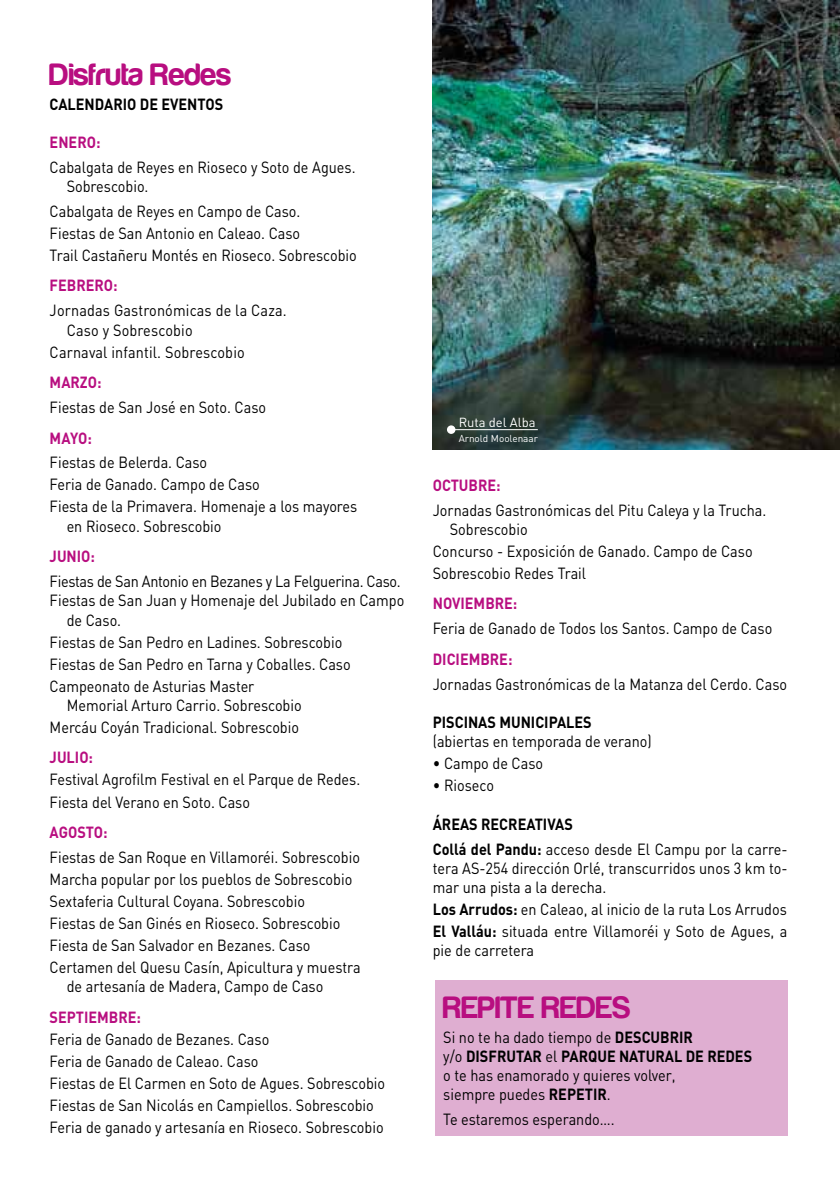
<style>
.page{position:relative;width:840px;height:1191px;background:#fff}
.page>*{position:absolute;margin:0;border:0;box-sizing:border-box;transform-origin:0 0}
.t1{font:32px "Harabara";color:#b80e80}
.t2{font:16px/22px "DIN";color:#000;scale:.9 1}
.t3{font:700 16px "DIN";color:#b80e80;scale:.9 1}
.t4{font:16px "DIN";letter-spacing:-.02em;color:#000;scale:.9 1}
.t5{font:700 16px "DIN";color:#000;scale:.9 1}
.t6{font:13px "DIN";color:#fff}
.t7{font:10px "DIN";color:#fff}
.s1{font-weight:700}
</style>
<div class="page">
<img style="left:432px;top:1px;width:407px;height:448px">
<svg style="left:446px;top:425px;width:9px;height:9px"></svg>
<hr style="left:451px;top:429px;width:86px;height:1px;background:#fff">
<div style="left:434px;top:980px;width:353px;height:155px;background:#dfaed1"></div>
<h1 class="t1" style="left:50px;top:58px;width:183px">Disfruta Redes</h1>
<p class="t5" style="left:50px;top:94px;width:194px">CALENDARIO DE EVENTOS</p>
<p class="t3" style="left:50px;top:132px;width:58px">ENERO:</p>
<p class="t2" style="left:67px;top:157px;width:322px;line-height:19.2px;text-indent:-17px">Cabalgata de Reyes en Rioseco y Soto de Agues.<br>Sobrescobio.</p>
<p class="t2" style="left:50px;top:200px;width:342px">Cabalgata de Reyes en Campo de Caso.<br>Fiestas de San Antonio en Caleao. Caso<br>Trail Castañeru Montés en Rioseco. Sobrescobio</p>
<p class="t3" style="left:50px;top:275px;width:77px">FEBRERO:</p>
<p class="t2" style="left:67px;top:301px;width:246px;line-height:19.2px;text-indent:-17px">Jornadas Gastronómicas de la Caza.<br>Caso y Sobrescobio</p>
<p class="t2" style="left:50px;top:340px;width:218px">Carnaval infantil. Sobrescobio</p>
<p class="t3" style="left:50px;top:372px;width:59px">MARZO:</p>
<p class="t2" style="left:50px;top:396px;width:242px">Fiestas de San José en Soto. Caso</p>
<p class="t3" style="left:50px;top:427px;width:48px">MAYO:</p>
<p class="t2" style="left:50px;top:451px;width:343px">Fiestas de Belerda. Caso<br>Feria de Ganado. Campo de Caso<br>Fiesta de la Primavera. Homenaje a los mayores</p>
<p class="t2" style="left:67px;top:514px;width:173px">en Rioseco. Sobrescobio</p>
<p class="t3" style="left:50px;top:546px;width:52px">JUNIO:</p>
<p class="t4" style="left:50px;top:571px;width:391px">Fiestas de San Antonio en Bezanes y La Felguerina. Caso.</p>
<p class="t2" style="left:50px;top:589px;width:395px">Fiestas de San Juan y Homenaje del Jubilado en Campo</p>
<p class="t2" style="left:67px;top:608px;width:62px">de Caso.</p>
<p class="t2" style="left:50px;top:630px;width:336px">Fiestas de San Pedro en Ladines. Sobrescobio<br>Fiestas de San Pedro en Tarna y Coballes. Caso<br>Campeonato de Asturias Master</p>
<p class="t2" style="left:50px;top:694px;width:281px;text-align:right">Memorial Arturo Carrio. Sobrescobio<br>Mercáu Coyán Tradicional. Sobrescobio</p>
<p class="t3" style="left:50px;top:747px;width:50px">JULIO:</p>
<p class="t2" style="left:50px;top:768px;width:346px">Festival Agrofilm Festival en el Parque de Redes.<br>Fiesta del Verano en Soto. Caso</p>
<p class="t3" style="left:50px;top:822px;width:66px">AGOSTO:</p>
<p class="t2" style="left:50px;top:846px;width:347px">Fiestas de San Roque en Villamoréi. Sobrescobio Marcha popular por los pueblos de Sobrescobio Sextaferia Cultural Coyana. Sobrescobio<br>Fiestas de San Ginés en Rioseco. Sobrescobio Fiesta de San Salvador en Bezanes. Caso Certamen del Quesu Casín, Apicultura y muestra</p>
<p class="t2" style="left:67px;top:975px;width:286px">de artesanía de Madera, Campo de Caso</p>
<p class="t3" style="left:50px;top:1006px;width:103px">SEPTIEMBRE:</p>
<p class="t2" style="left:50px;top:1028px;width:374px">Feria de Ganado de Bezanes. Caso<br>Feria de Ganado de Caleao. Caso<br>Fiestas de El Carmen en Soto de Agues. Sobrescobio Fiestas de San Nicolás en Campiellos. Sobrescobio Feria de ganado y artesanía en Rioseco. Sobrescobio</p>
<p class="t6" style="left:458px;top:414px;width:78px">Ruta del Alba</p>
<p class="t7" style="left:458px;top:432px;width:81px">Arnold Moolenaar</p>
<p class="t3" style="left:432px;top:474px;width:77px">OCTUBRE:</p>
<p class="t2" style="left:449px;top:500px;width:353px;line-height:19.2px;text-indent:-17px">Jornadas Gastronómicas del Pitu Caleya y la Trucha.<br>Sobrescobio</p>
<p class="t2" style="left:432px;top:539px;width:357px">Concurso - Exposición de Ganado. Campo de Caso<br>Sobrescobio Redes Trail</p>
<p class="t3" style="left:432px;top:593px;width:95px">NOVIEMBRE:</p>
<p class="t2" style="left:432px;top:617px;width:378px">Feria de Ganado de Todos los Santos. Campo de Caso</p>
<p class="t3" style="left:432px;top:648px;width:90px">DICIEMBRE:</p>
<p class="t2" style="left:432px;top:672px;width:395px">Jornadas Gastronómicas de la Matanza del Cerdo. Caso</p>
<p class="t5" style="left:432px;top:712px;width:20px">PISCINAS</p>
<p class="t5" style="left:499px;top:712px;width:11px">MUNICIPALES</p>
<p class="t2" style="left:432px;top:730px;width:245px">(abiertas en temporada de verano)</p>
<p class="t2" style="left:432px;top:752px;width:124px">• Campo de Caso</p>
<p class="t2" style="left:432px;top:774px;width:70px">• Rioseco</p>
<p class="t5" style="left:432px;top:813px;width:21px">ÁREAS</p>
<p class="t2" style="left:432px;top:811px;width:395px;line-height:24.8px;text-indent:48px"><span class="s1">RECREATIVAS<br>COLLÁ DEL PANDU:</span> acceso desde El Campu por la carre-</p>
<p class="t2" style="left:432px;top:858px;width:395px;line-height:19.2px">tera AS-254 dirección Orlé, transcurridos unos 3 km to&shy;mar una pista a la derecha.</p>
<p class="t2" style="left:432px;top:898px;width:395px"><span class="s1">LOS ARRUDOS:</span> en Caleao, al inicio de la ruta Los Arrudos<br><span class="s1">EL VALLÁU:</span> situada entre Villamoréi y Soto de Agues, a</p>
<p class="t2" style="left:432px;top:939px;width:114px">pie de carretera</p>
<h1 class="t1" style="left:443px;top:990px;width:189px">REPITE REDES</h1>
<p class="t2" style="left:443px;top:1027px;width:344px;line-height:19.2px">Si no te ha dado tiempo de <span class="s1">DESCUBRIR<br></span>y/o <span class="s1">DISFRUTAR</span> el <span class="s1">PARQUE NATURAL DE REDES </span>o te has enamorado y quieres volver,<br>siempre puedes <span class="s1">REPETIR</span>.</p>
<p class="t2" style="left:443px;top:1108px;width:192px">Te estaremos esperando….</p>
</div>
